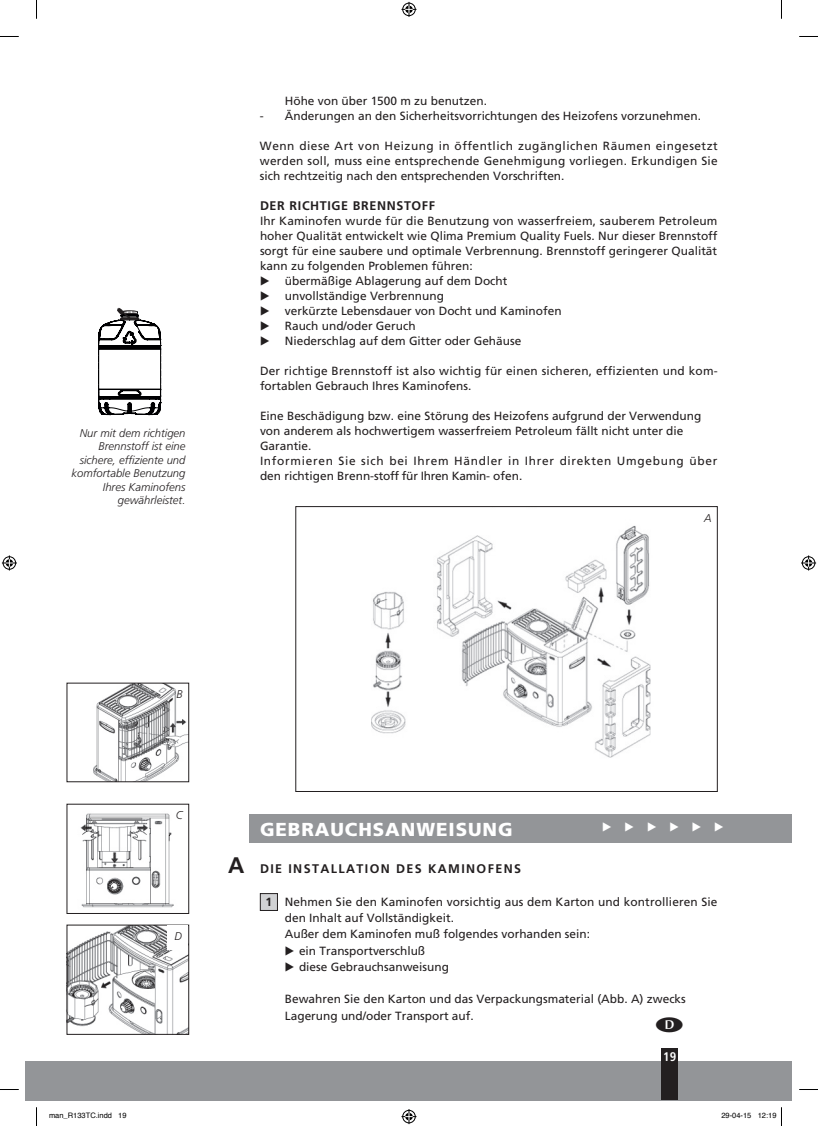
<style>
.page{position:relative;width:818px;height:1126px;background:#fff}
.page>*{position:absolute;margin:0;border:0;box-sizing:border-box;transform-origin:0 0}
.t1{font:900 18.75px "Frutiger";letter-spacing:.05em;color:#fff}
.t2{font:700 12.5px "Frutiger";letter-spacing:.11em;color:#231f20}
.t3{font:700 12.5px "Frutiger";letter-spacing:.05em;color:#231f20}
.t4{font:700 condensed 12.5px "Frutiger";color:#fff}
.t5{font:11.88px/15px "Frutiger";color:#231f20}
.t6{font:11.88px "European Pi Three";color:#fff}
.t7{font:11.88px "European Pi Three";color:#231f20}
.t8{font:italic 300 11.25px/13.5px "Frutiger";color:#231f20;text-align:right}
.t9{font:7.5px "Helvetica";color:#000}
.s1{font-size:22.5px}
.s2{font-weight:700}
.s3{font-family:"European Pi Three"}
</style>
<div class="page">
<div style="left:249px;top:813px;width:542px;height:29px;background:#939598"></div>
<div style="left:260px;top:893px;width:17px;height:17px;background:#d1d2d4"></div>
<div style="left:260px;top:893px;width:17px;height:17px;border:1px solid #231f20"></div>
<div style="left:26px;top:1060px;width:765px;height:39px;background:#939598"></div>
<div style="left:661px;top:1048px;width:16px;height:51px;background:#231f20"></div>
<img style="left:371px;top:525px;width:280px;height:233px">
<div style="left:295px;top:506px;width:422px;height:285px;border:1px solid #231f20"></div>
<img style="left:93px;top:684px;width:94px;height:96px">
<div style="left:67px;top:682px;width:122px;height:100px;border:1px solid #231f20"></div>
<img style="left:80px;top:813px;width:94px;height:95px">
<img style="left:69px;top:926px;width:118px;height:106px">
<div style="left:67px;top:924px;width:122px;height:110px;border:1px solid #231f20"></div>
<div style="left:167px;top:925px;width:21px;height:24px;background:#fff"></div>
<svg style="left:98px;top:308px;width:63px;height:107px"></svg>
<div style="left:126px;top:351px;width:33px;height:11px;background:#fff"></div>
<svg style="left:0;top:36px;width:19px;height:1px"></svg>
<svg style="left:799px;top:36px;width:18px;height:1px"></svg>
<svg style="left:0;top:1089px;width:19px;height:1px"></svg>
<svg style="left:799px;top:1089px;width:18px;height:1px"></svg>
<svg style="left:36px;top:0;width:1px;height:19px"></svg>
<svg style="left:36px;top:1107px;width:1px;height:18px"></svg>
<svg style="left:401px;top:2px;width:15px;height:15px"></svg>
<svg style="left:401px;top:1109px;width:15px;height:14px"></svg>
<svg style="left:2px;top:555px;width:15px;height:15px"></svg>
<svg style="left:801px;top:555px;width:14px;height:15px"></svg>
<p class="t8" style="left:72px;top:426px;width:115px">Nur mit dem richtigen<br>Brennstoff ist eine sichere, effiziente und komfortable Benutzung<br>Ihres Kaminofens gewährleistet.</p>
<p class="t5" style="left:284px;top:93px;width:203px">Höhe von über 1500 m zu benutzen.</p>
<p class="t5" style="left:260px;top:108px;width:442px">- Änderungen an den Sicherheitsvorrichtungen des Heizofens vorzunehmen.</p>
<p class="t5" style="left:260px;top:138px;width:459px;text-align:justify">Wenn diese Art von Heizung in öffentlich zugänglichen Räumen eingesetzt werden soll, muss eine entsprechende Genehmigung vorliegen. Erkundigen Sie sich rechtzeitig nach den entsprechenden Vorschriften.</p>
<p class="t3" style="left:260px;top:198px;width:176px">DER RICHTIGE BRENNSTOFF</p>
<p class="t5" style="left:260px;top:213px;width:459px;text-align:justify">Ihr Kaminofen wurde für die Benutzung von wasserfreiem, sauberem Petroleum hoher Qualität entwickelt wie Qlima Premium Quality Fuels. Nur dieser Brennstoff sorgt für eine saubere und optimale Verbrennung. Brennstoff geringerer Qualität kann zu folgenden Problemen führen:</p>
<p class="t7" style="left:260px;top:273px;width:11px">E</p>
<p class="t5" style="left:285px;top:273px;width:224px">übermäßige Ablagerung auf dem Docht</p>
<p class="t7" style="left:260px;top:288px;width:11px">E</p>
<p class="t5" style="left:285px;top:288px;width:161px">unvollständige Verbrennung</p>
<p class="t7" style="left:260px;top:303px;width:11px">E</p>
<p class="t5" style="left:285px;top:303px;width:278px">verkürzte Lebensdauer von Docht und Kaminofen</p>
<p class="t7" style="left:260px;top:318px;width:11px">E</p>
<p class="t5" style="left:285px;top:318px;width:132px">Rauch und/oder Geruch</p>
<p class="t7" style="left:260px;top:333px;width:11px">E</p>
<p class="t5" style="left:285px;top:333px;width:238px">Niederschlag auf dem Gitter oder Gehäuse</p>
<p class="t5" style="left:260px;top:363px;width:459px">Der richtige Brennstoff ist also wichtig für einen sicheren, effizienten und kom&shy;fortablen Gebrauch Ihres Kaminofens.</p>
<p class="t5" style="left:260px;top:408px;width:458px">Eine Beschädigung bzw. eine Störung des Heizofens aufgrund der Verwendung von anderem als hochwertigem wasserfreiem Petroleum fällt nicht unter die Garantie.<br>Informieren Sie sich bei Ihrem Händler in Ihrer direkten Umgebung über den richtigen Brenn-stoff für Ihren Kamin- ofen.</p>
<p class="t8" style="left:703px;top:511px;width:9px">A</p>
<p class="t8" style="left:176px;top:687px;width:8px">B</p>
<p class="t8" style="left:176px;top:808px;width:8px">C</p>
<p class="t8" style="left:174px;top:929px;width:9px">D</p>
<p class="t6" style="left:602px;top:819px;width:123px">E E E E E E</p>
<h1 class="t1" style="left:260px;top:817px;width:254px">GEBRAUCHSANWEISUNG</h1>
<p class="t2" style="left:228px;top:861px;width:294px"><span class="s1">A</span> DIE INSTALLATION DES KAMINOFENS</p>
<p class="t5" style="left:284px;top:893px;width:434px;line-height:16.2px;text-indent:-19px"><span class="s2">1</span> Nehmen Sie den Kaminofen vorsichtig aus dem Karton und kontrollieren Sie den Inhalt auf Vollständigkeit.<br>Außer dem Kaminofen muß folgendes vorhanden sein:<br><span class="s3">E</span> ein Transportverschluß<br><span class="s3">E</span> diese Gebrauchsanweisung</p>
<p class="t5" style="left:285px;top:990px;width:402px;line-height:16.2px">Bewahren Sie den Karton und das Verpackungsmaterial (Abb. A) zwecks<br>Lagerung und/oder Transport auf.</p>
<p class="t4" style="left:663px;top:1048px;width:14px">19</p>
<p class="t9" style="left:49px;top:1109px;width:79px">man_R133TC.indd 19</p>
<p class="t9" style="left:721px;top:1109px;width:57px">29-04-15 12:19</p>
</div>
